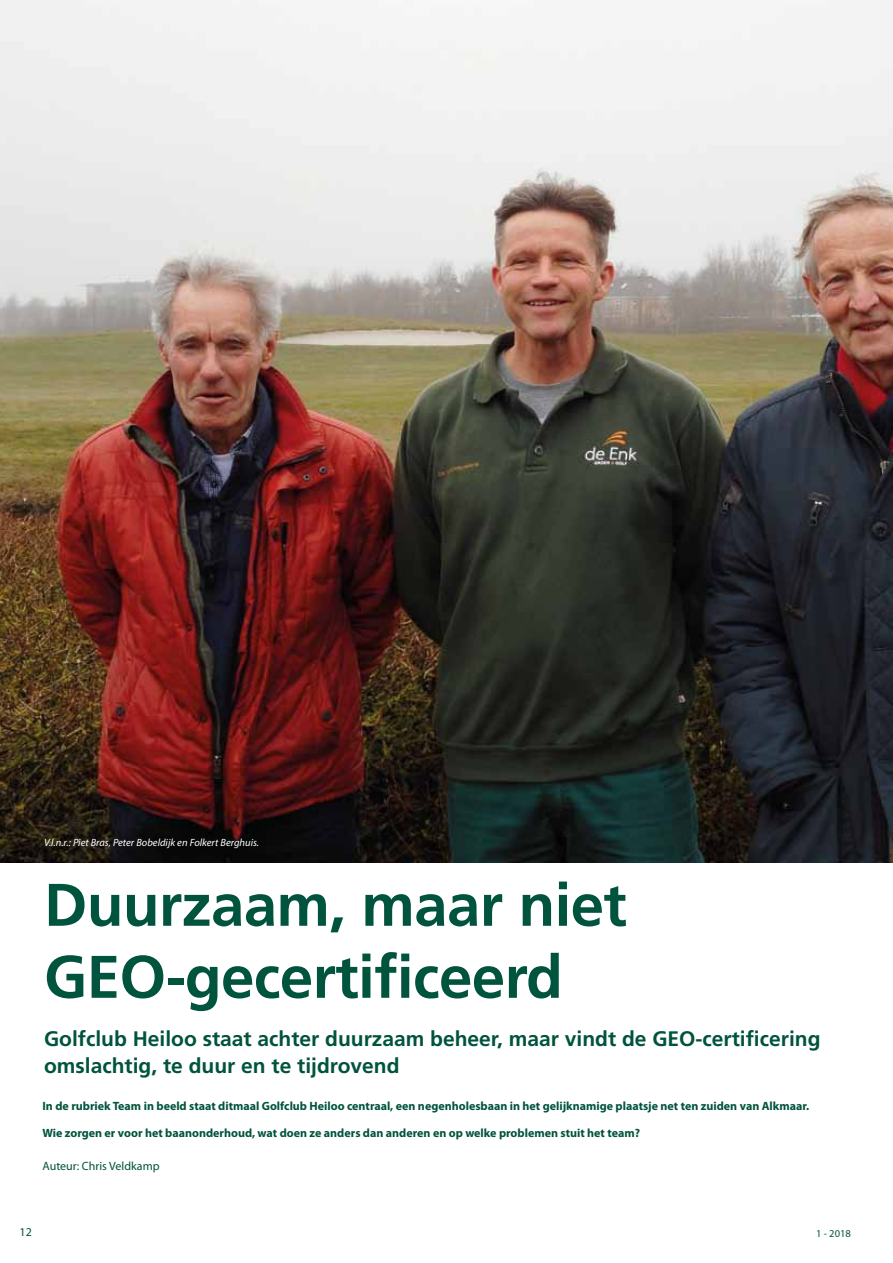
<style>
.page{position:relative;width:893px;height:1263px;background:#fff}
.page>*{position:absolute;margin:0;border:0;box-sizing:border-box;transform-origin:0 0}
.t1{font:700 60px/72px "Frutiger";letter-spacing:-.01em;color:#00533d}
.t2{font:700 21px/27px "Frutiger";color:#00533d}
.t3{font:700 12px "Myriad Pro";color:#00533d}
.t4{font:12px "Myriad Pro";color:#00533d}
.t5{font:italic 10.5px "Myriad Pro";color:#fff}
.t6{font:10.5px "Myriad Pro";color:#00533d}
</style>
<div class="page">
<img style="left:0;top:0;width:893px;height:862px">
<p class="t5" style="left:44px;top:836px;width:217px">V.l.n.r.: Piet Bras, Peter Bobeldijk en Folkert Berghuis.</p>
<h1 class="t1" style="left:44px;top:868px;width:584px">Duurzaam, maar niet<br>GEO-gecertificeerd</h1>
<h2 class="t2" style="left:44px;top:1025px;width:778px">Golfclub Heiloo staat achter duurzaam beheer, maar vindt de GEO-certificering omslachtig, te duur en te tijdrovend</h2>
<p class="t3" style="left:43px;top:1098px;width:768px">In de rubriek Team in beeld staat ditmaal Golfclub Heiloo centraal, een negenholesbaan in het gelijknamige plaatsje net ten zuiden van Alkmaar.</p>
<p class="t3" style="left:43px;top:1125px;width:599px">Wie zorgen er voor het baanonderhoud, wat doen ze anders dan anderen en op welke problemen stuit het team?</p>
<p class="t4" style="left:43px;top:1159px;width:119px">Auteur: Chris Veldkamp</p>
<p class="t4" style="left:20px;top:1224px;width:14px">12</p>
<p class="t6" style="left:816px;top:1227px;width:36px">1 - 2018</p>
</div>
